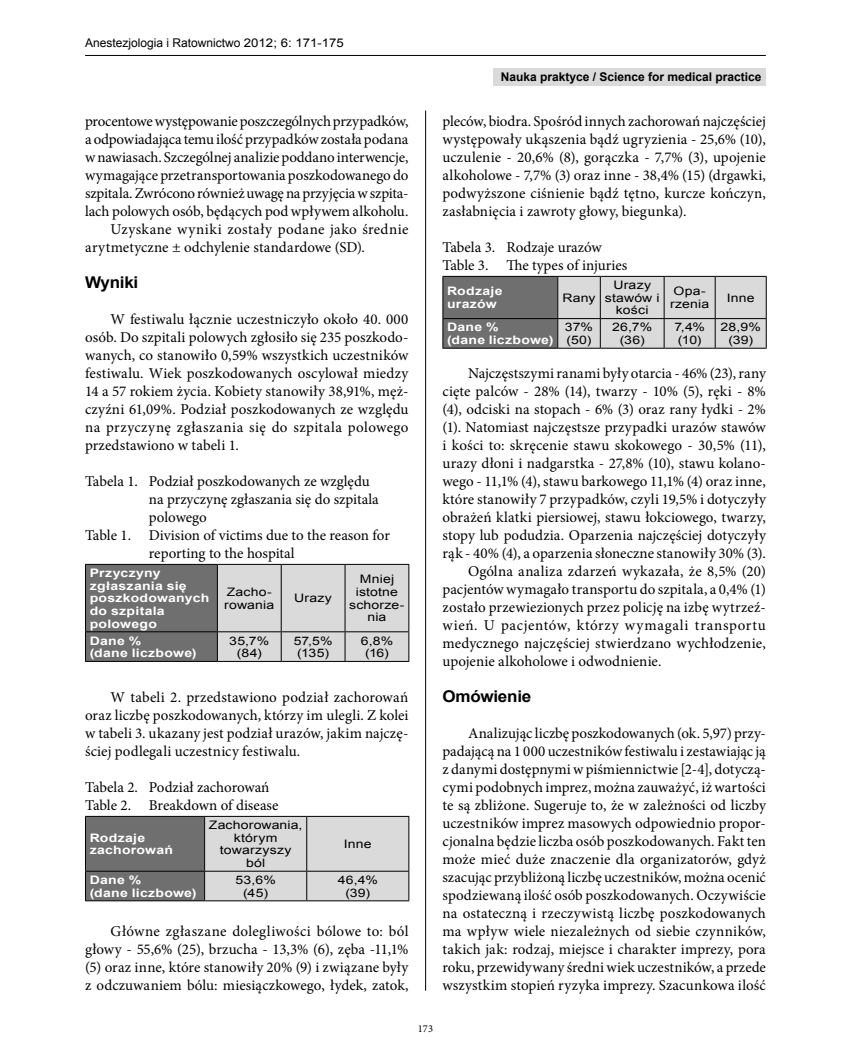
<style>
.page{position:relative;width:851px;height:1063px;background:#fff}
.page>*{position:absolute;margin:0;border:0;box-sizing:border-box;transform-origin:0 0}
.t1{font:700 16.2px "Arial";letter-spacing:-.015em;color:#000;scale:1.05 1}
.t2{font:15px/18px "Minion Pro";letter-spacing:.005em;color:#000;text-align:justify}
.t3{font:15px "Minion Pro";letter-spacing:-.015em;color:#000}
.t4{font:15px "Minion Pro";letter-spacing:.045em;color:#000}
.t5{font:15px "Minion Pro";letter-spacing:.025em;color:#000}
.t6{font:15px "Minion Pro";letter-spacing:.03em;color:#000}
.t7{font:12px "Arial";color:#000}
.t8{font:700 12px "Arial";color:#000}
.t9{font:11.7px/12.6px "Arial";letter-spacing:.01em;color:#000;text-align:center;scale:1.2 1}
.t10{font:700 11.7px/12.6px "Arial";letter-spacing:.02em;color:#fff;scale:1.2 1}
.t11{font:10.5px "Minion Pro";color:#000}
</style>
<div class="page">
<hr style="left:425px;top:111px;width:1px;height:880px;background:#000">
<hr style="left:85px;top:55px;width:680px;height:1px;background:#000">
<div style="left:493px;top:68px;width:272px;height:17px;background:#dadada"></div>
<hr style="left:85px;top:661px;width:132px;height:1px;background:#000">
<hr style="left:217px;top:661px;width:64px;height:1px;background:#000">
<hr style="left:281px;top:661px;width:64px;height:1px;background:#000">
<hr style="left:345px;top:661px;width:64px;height:1px;background:#000">
<svg style="left:85px;top:564px;width:324px;height:97px;background:#a8a8a8"></svg>
<svg style="left:85px;top:816px;width:324px;height:85px;background:#a9a9a9"></svg>
<hr style="left:442px;top:348px;width:115px;height:1px;background:#000">
<hr style="left:557px;top:348px;width:43px;height:1px;background:#000">
<hr style="left:600px;top:348px;width:64px;height:1px;background:#000">
<hr style="left:664px;top:348px;width:51px;height:1px;background:#000">
<hr style="left:715px;top:348px;width:51px;height:1px;background:#000">
<svg style="left:442px;top:276px;width:324px;height:72px;background:#ababab"></svg>
<p class="t7" style="left:85px;top:35px;width:260px">Anestezjologia i Ratownictwo 2012; 6: 171-175</p>
<p class="t8" style="left:500px;top:69px;width:262px">Nauka praktyce / Science for medical practice</p>
<p class="t3" style="left:85px;top:111px;width:325px">procentowe występowanie poszczególnych przypadków,</p>
<p class="t2" style="left:85px;top:130px;width:325px">a odpowiadająca temu ilość przypadków została podana</p>
<p class="t2" style="left:85px;top:148px;width:325px">wnawiasach. Szczególnej analizie poddano interwencje,</p>
<p class="t2" style="left:85px;top:166px;width:325px">wymagające przetransportowania poszkodowanego do</p>
<p class="t3" style="left:85px;top:183px;width:325px">szpitala. Zwrócono również uwagę na przyjęcia wszpita-</p>
<p class="t2" style="left:85px;top:202px;width:325px">lach polowych osób, będących pod wpływem alkoholu.</p>
<p class="t6" style="left:111px;top:219px;width:299px">Uzyskane wyniki zostały podane jako średnie</p>
<p class="t2" style="left:85px;top:238px;width:281px">arytmetyczne ± odchylenie standardowe (SD).</p>
<p class="t1" style="left:85px;top:272px;width:52px">Wyniki</p>
<p class="t2" style="left:85px;top:310px;width:325px;text-indent:26px">W festiwalu łącznie uczestniczyło około 40. 000 osób. Do szpitali polowych zgłosiło się 235 poszkodo&shy;wanych, co stanowiło 0,59% wszystkich uczestników festiwalu. Wiek poszkodowanych oscylował miedzy 14 a 57 rokiem życia. Kobiety stanowiły 38,91%, męż&shy;czyźni 61,09%. Podział poszkodowanych ze względu na przyczynę zgłaszania się do szpitala polowego przedstawiono w tabeli 1.</p>
<p class="t2" style="left:85px;top:472px;width:286px">Tabela 1. Podział poszkodowanych ze względu</p>
<p class="t2" style="left:149px;top:490px;width:231px">na przyczynę zgłaszania się do szpitala</p>
<p class="t2" style="left:149px;top:508px;width:59px">polowego</p>
<p class="t2" style="left:85px;top:526px;width:306px">Table 1. Division of victims due to the reason for</p>
<p class="t2" style="left:149px;top:544px;width:147px">reporting to the hospital</p>
<p class="t10" style="left:90px;top:567px;width:101px">Przyczyny zgłaszania się poszkodowanych do szpitala polowego</p>
<p class="t9" style="left:349px;top:573px;width:48px">Mniej istotne schorze&shy;nia</p>
<p class="t9" style="left:224px;top:586px;width:43px;text-align:left">Zacho&shy;rowania</p>
<p class="t9" style="left:294px;top:592px;width:33px">Urazy</p>
<p class="t10" style="left:90px;top:635px;width:91px">Dane %<br>(dane liczbowe)</p>
<p class="t9" style="left:229px;top:634px;width:35px">35,7% (84)</p>
<p class="t9" style="left:294px;top:634px;width:34px;text-align:left">57,5% (135)</p>
<p class="t9" style="left:360px;top:634px;width:29px">6,8% (16)</p>
<p class="t2" style="left:85px;top:688px;width:325px;text-indent:26px">W tabeli 2. przedstawiono podział zachorowań oraz liczbę poszkodowanych, którzy im ulegli. Z kolei w tabeli 3. ukazany jest podział urazów, jakim najczę&shy;ściej podlegali uczestnicy festiwalu.</p>
<p class="t2" style="left:85px;top:778px;width:195px">Tabela 2. Podział zachorowań<br>Table 2. Breakdown of disease</p>
<p class="t10" style="left:90px;top:832px;width:71px">Rodzaje zachorowań</p>
<p class="t9" style="left:209px;top:819px;width:79px">Zachorowania, którym towarzyszy<br>ból</p>
<p class="t9" style="left:344px;top:838px;width:25px">Inne</p>
<p class="t10" style="left:90px;top:874px;width:91px">Dane %<br>(dane liczbowe)</p>
<p class="t9" style="left:235px;top:874px;width:35px">53,6% (45)</p>
<p class="t9" style="left:338px;top:874px;width:35px">46,4% (39)</p>
<p class="t2" style="left:85px;top:922px;width:325px;text-indent:26px">Główne zgłaszane dolegliwości bólowe to: ból głowy - 55,6% (25), brzucha - 13,3% (6), zęba -11,1% (5) oraz inne, które stanowiły 20% (9) i związane były z odczuwaniem bólu: miesiączkowego, łydek, zatok,</p>
<p class="t2" style="left:442px;top:112px;width:325px">pleców, biodra. Spośród innych zachorowań najczęściej występowały ukąszenia bądź ugryzienia - 25,6% (10), uczulenie - 20,6% (8), gorączka - 7,7% (3), upojenie alkoholowe - 7,7% (3) oraz inne - 38,4% (15) (drgawki, podwyższone ciśnienie bądź tętno, kurcze kończyn, zasłabnięcia i zawroty głowy, biegunka).</p>
<p class="t2" style="left:442px;top:238px;width:186px">Tabela 3. Rodzaje urazów<br>Table 3. The types of injuries</p>
<p class="t10" style="left:447px;top:285px;width:48px">Rodzaje urazów</p>
<p class="t9" style="left:562px;top:291px;width:29px">Rany</p>
<p class="t9" style="left:605px;top:279px;width:47px">Urazy stawów i kości</p>
<p class="t9" style="left:670px;top:285px;width:34px">Opa&shy;rzenia</p>
<p class="t9" style="left:726px;top:291px;width:25px">Inne</p>
<p class="t10" style="left:447px;top:321px;width:90px">Dane %<br>(dane liczbowe)</p>
<p class="t9" style="left:565px;top:321px;width:25px;text-align:left">37% (50)</p>
<p class="t9" style="left:612px;top:321px;width:35px">26,7% (36)</p>
<p class="t9" style="left:674px;top:321px;width:27px;text-align:left">7,4% (10)</p>
<p class="t9" style="left:720px;top:321px;width:35px">28,9% (39)</p>
<p class="t2" style="left:468px;top:364px;width:299px">Najczęstszymi ranami były otarcia - 46% (23), rany</p>
<p class="t2" style="left:442px;top:382px;width:325px">cięte palców - 28% (14), twarzy - 10% (5), ręki - 8%</p>
<p class="t2" style="left:442px;top:400px;width:325px">(4), odciski na stopach - 6% (3) oraz rany łydki - 2%</p>
<p class="t2" style="left:442px;top:418px;width:325px">(1). Natomiast najczęstsze przypadki urazów stawów</p>
<p class="t2" style="left:442px;top:436px;width:325px">i kości to: skręcenie stawu skokowego - 30,5% (11),</p>
<p class="t2" style="left:442px;top:454px;width:325px">urazy dłoni i nadgarstka - 27,8% (10), stawu kolano-</p>
<p class="t2" style="left:442px;top:472px;width:325px">wego - 11,1% (4), stawu barkowego 11,1% (4) oraz inne,</p>
<p class="t2" style="left:442px;top:490px;width:325px">które stanowiły 7 przypadków, czyli 19,5% i dotyczyły</p>
<p class="t2" style="left:442px;top:508px;width:325px">obrażeń klatki piersiowej, stawu łokciowego, twarzy,</p>
<p class="t2" style="left:442px;top:526px;width:325px">stopy lub podudzia. Oparzenia najczęściej dotyczyły</p>
<p class="t2" style="left:442px;top:544px;width:325px">rąk - 40% (4), a oparzenia słoneczne stanowiły 30% (3).</p>
<p class="t5" style="left:468px;top:561px;width:299px">Ogólna analiza zdarzeń wykazała, że 8,5% (20)</p>
<p class="t2" style="left:442px;top:580px;width:325px">pacjentów wymagało transportu do szpitala, a 0,4% (1)</p>
<p class="t2" style="left:442px;top:598px;width:325px">zostało przewiezionych przez policję na izbę wytrzeź-</p>
<p class="t4" style="left:442px;top:615px;width:325px">wień. U pacjentów, którzy wymagali transportu</p>
<p class="t2" style="left:442px;top:634px;width:325px">medycznego najczęściej stwierdzano wychłodzenie,</p>
<p class="t2" style="left:442px;top:652px;width:220px">upojenie alkoholowe i odwodnienie.</p>
<p class="t1" style="left:442px;top:686px;width:86px">Omówienie</p>
<p class="t2" style="left:442px;top:724px;width:325px;text-indent:26px">Analizując liczbę poszkodowanych (ok. 5,97) przy&shy;padającą na 1 000 uczestników festiwalu i zestawiając ją z danymi dostępnymi w piśmiennictwie [2-4], dotyczą&shy;cymi podobnych imprez, można zauważyć, iż wartości te są zbliżone. Sugeruje to, że w zależności od liczby uczestników imprez masowych odpowiednio propor&shy;cjonalna będzie liczba osób poszkodowanych. Fakt ten może mieć duże znaczenie dla organizatorów, gdyż szacując przybliżoną liczbę uczestników, można ocenić spodziewaną ilość osób poszkodowanych. Oczywiście na ostateczną i rzeczywistą liczbę poszkodowanych ma wpływ wiele niezależnych od siebie czynników, takich jak: rodzaj, miejsce i charakter imprezy, pora roku, przewidywany średni wiek uczestników, a przede wszystkim stopień ryzyka imprezy. Szacunkowa ilość</p>
<p class="t11" style="left:418px;top:1022px;width:17px">173</p>
</div>
